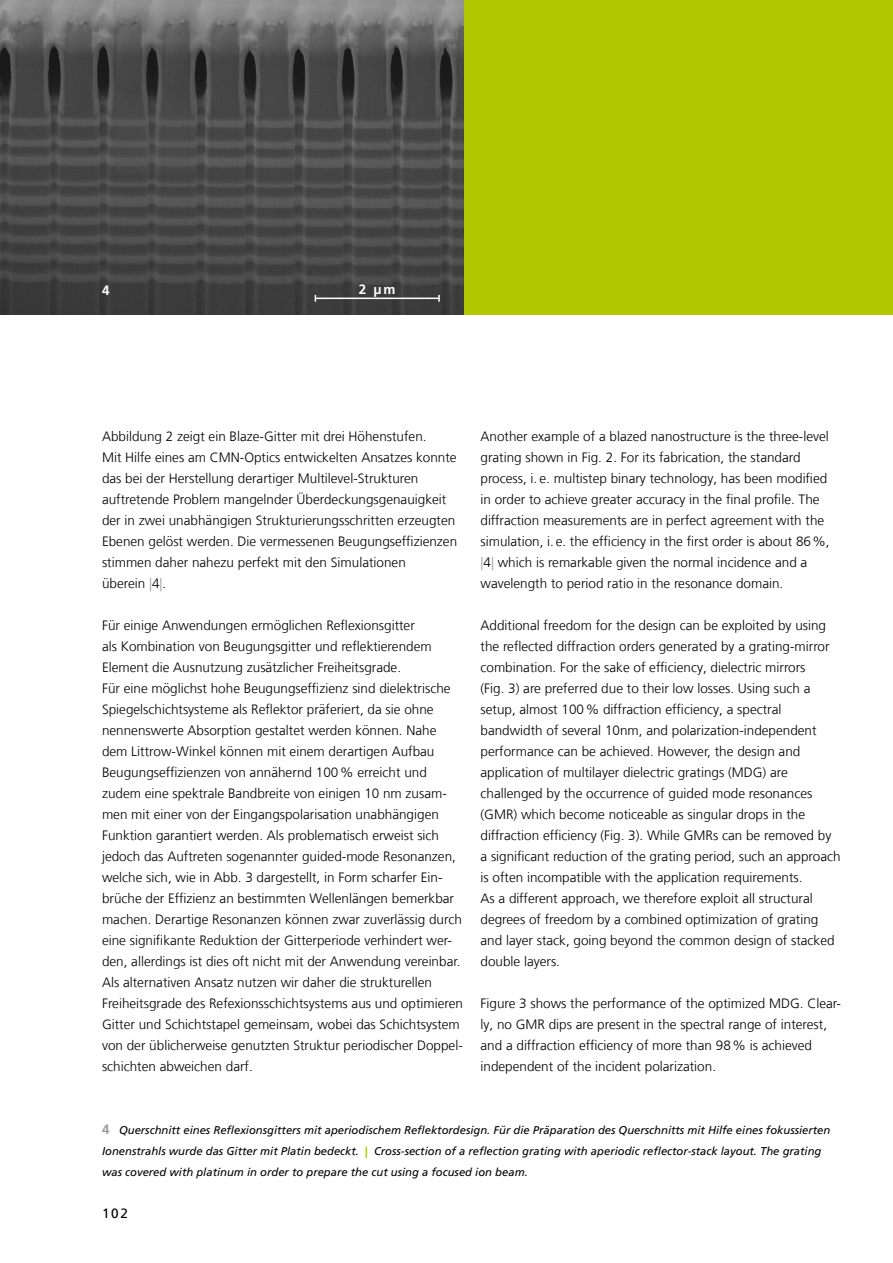
<style>
.page{position:relative;width:893px;height:1263px;background:#fff}
.page>*{position:absolute;margin:0;border:0;box-sizing:border-box;transform-origin:0 0}
.t1{font:300 13.5px/21px "Frutiger LT Com";color:#000}
.t2{font:700 13.5px "Frutiger LT Com";color:#fff}
.t3{font:13.5px "Frutiger LT Com";color:#000}
.t4{font:italic 11.25px/21px "Frutiger LT Com";color:#000}
.s1{color:#9c9e9f}
.s2{font-weight:700;font-style:normal;font-size:13.5px;color:#9c9e9f}
.s3{font-weight:900;font-style:normal;color:#b1c800}
</style>
<div class="page">
<div style="left:0;top:0;width:893px;height:315px;background:#b1c800"></div>
<img style="left:0;top:0;width:463px;height:315px">
<hr style="left:315px;top:298px;width:124px;height:1px;background:#fff">
<svg style="left:438px;top:295px;width:2px;height:7px"></svg>
<p class="t2" style="left:102px;top:282px;width:9px">4</p>
<p class="t2" style="left:359px;top:281px;width:38px">2 μm</p>
<p class="t1" style="left:102px;top:426px;width:357px">Abbildung 2 zeigt ein Blaze-Gitter mit drei Höhenstufen.<br>Mit Hilfe eines am CMN-Optics entwickelten Ansatzes konnte das bei der Herstellung derartiger Multilevel-Strukturen auftretende Problem mangelnder Überdeckungsgenauigkeit der in zwei unabhängigen Strukturierungsschritten erzeugten Ebenen gelöst werden. Die vermessenen Beugungseffizienzen stimmen daher nahezu perfekt mit den Simulationen<br>überein <span class="s1">|</span>4<span class="s1">|</span>.</p>
<p class="t1" style="left:102px;top:615px;width:363px">Für einige Anwendungen ermöglichen Reflexionsgitter<br>als Kombination von Beugungsgitter und reflektierendem Element die Ausnutzung zusätzlicher Freiheitsgrade.<br>Für eine möglichst hohe Beugungseffizienz sind dielektrische Spiegelschichtsysteme als Reflektor präferiert, da sie ohne nennenswerte Absorption gestaltet werden können. Nahe dem Littrow-Winkel können mit einem derartigen Aufbau Beugungseffizienzen von annähernd 100% erreicht und zudem eine spektrale Bandbreite von einigen 10 nm zusam&shy;men mit einer von der Eingangspolarisation unabhängigen Funktion garantiert werden. Als problematisch erweist sich jedoch das Auftreten sogenannter guided-mode Resonanzen, welche sich, wie in Abb. 3 dargestellt, in Form scharfer Ein&shy;brüche der Effizienz an bestimmten Wellenlängen bemerkbar machen. Derartige Resonanzen können zwar zuverlässig durch eine signifikante Reduktion der Gitterperiode verhindert wer&shy;den, allerdings ist dies oft nicht mit der Anwendung vereinbar.<br>Als alternativen Ansatz nutzen wir daher die strukturellen Freiheitsgrade des Refexionsschichtsystems aus und optimieren Gitter und Schichtstapel gemeinsam, wobei das Schichtsystem von der üblicherweise genutzten Struktur periodischer Doppel&shy;schichten abweichen darf.</p>
<p class="t1" style="left:480px;top:426px;width:351px">Another example of a blazed nanostructure is the three-level grating shown in Fig. 2. For its fabrication, the standard process, i. e. multistep binary technology, has been modified in order to achieve greater accuracy in the final profile. The diffraction measurements are in perfect agreement with the simulation, i.e. the efficiency in the first order is about 86%, <span class="s1">|</span>4<span class="s1">|</span> which is remarkable given the normal incidence and a wavelength to period ratio in the resonance domain.</p>
<p class="t1" style="left:480px;top:615px;width:362px">Additional freedom for the design can be exploited by using the reflected diffraction orders generated by a grating-mirror combination. For the sake of efficiency, dielectric mirrors<br>(Fig. 3) are preferred due to their low losses. Using such a setup, almost 100% diffraction efficiency, a spectral bandwidth of several 10nm, and polarization-independent performance can be achieved. However, the design and application of multilayer dielectric gratings (MDG) are challenged by the occurrence of guided mode resonances (GMR) which become noticeable as singular drops in the diffraction efficiency (Fig. 3). While GMRs can be removed by a significant reduction of the grating period, such an approach is often incompatible with the application requirements.<br>As a different approach, we therefore exploit all structural degrees of freedom by a combined optimization of grating and layer stack, going beyond the common design of stacked double layers.</p>
<p class="t1" style="left:480px;top:993px;width:362px">Figure 3 shows the performance of the optimized MDG. Clear&shy;ly, no GMR dips are present in the spectral range of interest, and a diffraction efficiency of more than 98% is achieved independent of the incident polarization.</p>
<p class="t4" style="left:102px;top:1120px;width:730px"><span class="s2">4</span> Querschnitt eines Reflexionsgitters mit aperiodischem Reflektordesign. Für die Präparation des Querschnitts mit Hilfe eines fokussierten<br>Ionenstrahls wurde das Gitter mit Platin bedeckt. <span class="s3">|</span> Cross-section of a reflection grating with aperiodic reflector-stack layout. The grating was covered with platinum in order to prepare the cut using a focused ion beam.</p>
<p class="t3" style="left:102px;top:1205px;width:27px">102</p>
</div>
